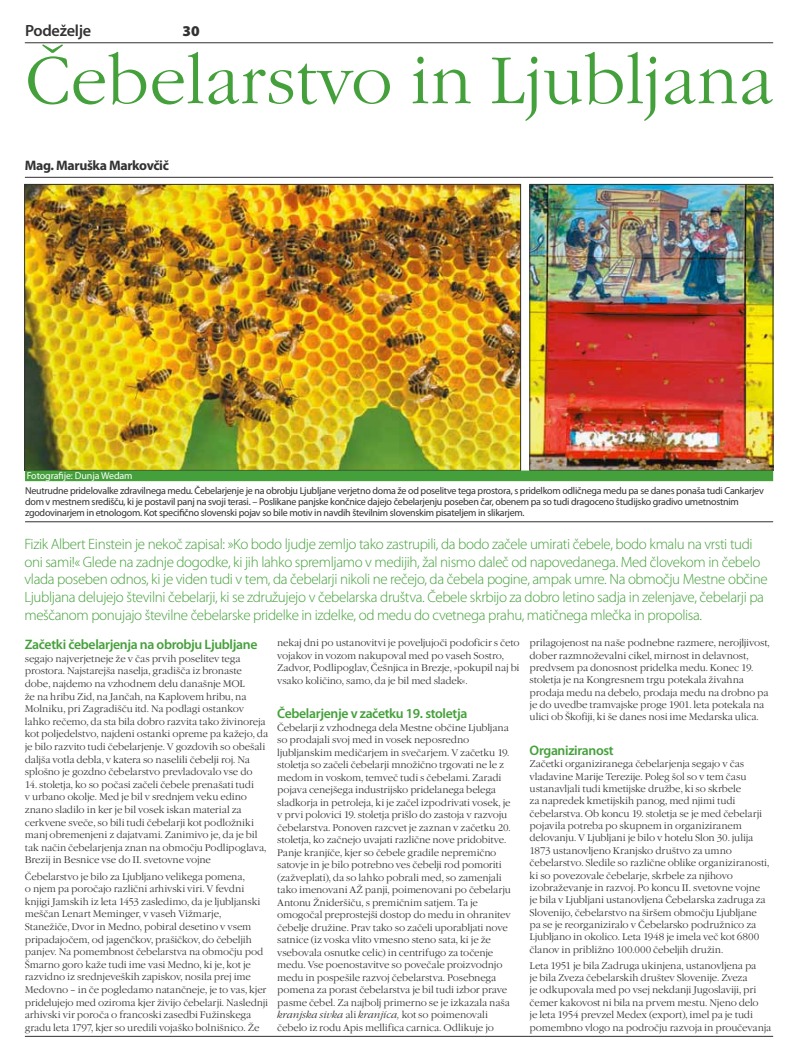
<style>
.page{position:relative;width:798px;height:1063px;background:#fff}
.page>*{position:absolute;margin:0;border:0;box-sizing:border-box;transform-origin:0 0}
.t1{font:68.12px "Garamond Itc TEE Ligh";color:#44a03a}
.t2{font:600 16.25px "Myriad Pro";letter-spacing:-.015em;color:#333132}
.t3{font:300 15px/17.8px "Myriad Pro";letter-spacing:-.025em;color:#44a03a}
.t4{font:900 15px "Myriad Pro";color:#333132}
.t5{font:600 13.75px "Myriad Pro";letter-spacing:-.025em;color:#44a03a}
.t6{font:700 13.75px "Myriad Pro";letter-spacing:-.025em;color:#333132}
.t7{font:10px/12.5px "Garamond Itc TEE Ligh";letter-spacing:-.015em;color:#333132}
.t8{font:10px/11.2px "Myriad Pro";letter-spacing:-.025em;color:#333132}
.t9{font:10px "Garamond Itc TEE Ligh Ital";letter-spacing:-.005em;color:#333132}
.t10{font:10px "Myriad Pro";letter-spacing:-.01em;color:#fff}
.s1{font-family:"Garamond Itc TEE Ligh"}
</style>
<div class="page">
<img style="left:26px;top:186px;width:492px;height:283px">
<div style="left:24px;top:184px;width:496px;height:287px;border:1px solid #333132"></div>
<img style="left:531px;top:186px;width:239px;height:283px">
<div style="left:529px;top:184px;width:243px;height:287px;border:1px solid #333132"></div>
<div style="left:25px;top:471px;width:747px;height:10px;background:#44a03a"></div>
<hr style="left:25px;top:522px;width:747px;height:1px;background:#333132">
<hr style="left:25px;top:177px;width:747px;height:1px;background:#333132">
<hr style="left:25px;top:1036px;width:747px;height:1px;background:#333132">
<hr style="left:25px;top:43px;width:747px;height:1px;background:#333132">
<h2 class="t2" style="left:25px;top:20px;width:68px">Podeželje</h2>
<h3 class="t4" style="left:182px;top:21px;width:19px">30</h3>
<h1 class="t1" style="left:25px;top:43px;width:749px">Čebelarstvo in Ljubljana</h1>
<h3 class="t6" style="left:25px;top:157px;width:145px">Mag. Maruška Markovčič</h3>
<p class="t10" style="left:27px;top:469px;width:107px">Fotografije: Dunja Wedam</p>
<p class="t8" style="left:25px;top:485px;width:740px">Neutrudne pridelovalke zdravilnega medu. Čebelarjenje je na obrobju Ljubljane verjetno doma že od poselitve tega prostora, s pridelkom odličnega medu pa se danes ponaša tudi Cankarjev dom v mestnem središču, ki je postavil panj na svoji terasi. – Poslikane panjske končnice dajejo čebelarjenju poseben čar, obenem pa so tudi dragoceno študijsko gradivo umetnostnim zgodovinarjem in etnologom. Kot specifično slovenski pojav so bile motiv in navdih številnim slovenskim pisateljem in slikarjem.</p>
<p class="t3" style="left:24px;top:535px;width:744px">Fizik Albert Einstein je nekoč zapisal: »Ko bodo ljudje zemljo tako zastrupili, da bodo začele umirati čebele, bodo kmalu na vrsti tudi oni sami!« Glede na zadnje dogodke, ki jih lahko spremljamo v medijih, žal nismo daleč od napovedanega. Med človekom in čebelo vlada poseben odnos, ki je viden tudi v tem, da čebelarji nikoli ne rečejo, da čebela pogine, ampak umre. Na območju Mestne občine Ljubljana delujejo številni čebelarji, ki se združujejo v čebelarska društva. Čebele skrbijo za dobro letino sadja in zelenjave, čebelarji pa meščanom ponujajo številne čebelarske pridelke in izdelke, od medu do cvetnega prahu, matičnega mlečka in propolisa.</p>
<h3 class="t5" style="left:25px;top:636px;width:234px">Začetki čebelarjenja na obrobju Ljubljane</h3>
<p class="t7" style="left:25px;top:652px;width:245px">segajo najverjetneje že v čas prvih poselitev tega prostora. Najstarejša naselja, gradišča iz bronaste dobe, najdemo na vzhodnem delu današnje MOL<br>že na hribu Zid, na Jančah, na Kaplovem hribu, na Molniku, pri Zagradišču itd. Na podlagi ostankov lahko rečemo, da sta bila dobro razvita tako živinoreja kot poljedelstvo, najdeni ostanki opreme pa kažejo, da je bilo razvito tudi čebelarjenje. V gozdovih so obešali daljša votla debla, v katera so naselili čebelji roj. Na splošno je gozdno čebelarstvo prevladovalo vse do</p>
<p class="t7" style="left:25px;top:778px;width:243px">14. stoletja, ko so počasi začeli čebele prenašati tudi<br>v urbano okolje. Med je bil v srednjem veku edino znano sladilo in ker je bil vosek iskan material za cerkvene sveče, so bili tudi čebelarji kot podložniki manj obremenjeni z dajatvami. Zanimivo je, da je bil tak način čebelarjenja znan na območju Podlipoglava, Brezij in Besnice vse do II. svetovne vojne</p>
<p class="t7" style="left:25px;top:870px;width:245px">Čebelarstvo je bilo za Ljubljano velikega pomena,<br>o njem pa poročajo različni arhivski viri. V fevdni knjigi Jamskih iz leta 1453 zasledimo, da je ljubljanski meščan Lenart Meminger, v vaseh Vižmarje, Stanežiče, Dvor in Medno, pobiral desetino v vsem pripadajočem, od jagenčkov, prašičkov, do čebeljih panjev. Na pomembnost čebelarstva na območju pod Šmarno goro kaže tudi ime vasi Medno, ki je, kot je razvidno iz srednjeveških zapiskov, nosila prej ime Medovno – in če pogledamo natančneje, je to vas, kjer pridelujejo med oziroma kjer živijo čebelarji. Naslednji arhivski vir poroča o francoski zasedbi Fužinskega gradu leta 1797, kjer so uredili vojaško bolnišnico. Že</p>
<p class="t7" style="left:277px;top:637px;width:244px">nekaj dni po ustanovitvi je poveljujoči podoficir s četo vojakov in vozom nakupoval med po vaseh Sostro, Zadvor, Podlipoglav, Češnjica in Brezje, »pokupil naj bi vsako količino, samo, da je bil med sladek«.</p>
<h3 class="t5" style="left:277px;top:705px;width:192px">Čebelarjenje v začetku 19. stoletja</h3>
<p class="t7" style="left:277px;top:722px;width:235px">Čebelarji z vzhodnega dela Mestne občine Ljubljana so prodajali svoj med in vosek neposredno ljubljanskim medičarjem in svečarjem. V začetku 19. stoletja so začeli čebelarji množično trgovati ne le z medom in voskom, temveč tudi s čebelami. Zaradi pojava cenejšega industrijsko pridelanega belega sladkorja in petroleja, ki je začel izpodrivati vosek, je v prvi polovici 19. stoletja prišlo do zastoja v razvoju čebelarstva. Ponoven razcvet je zaznan v začetku 20. stoletja, ko začnejo uvajati različne nove pridobitve.<br>Panje kranjíče, kjer so čebele gradile nepremično satovje in je bilo potrebno ves čebelji rod pomoriti (zažveplati), da so lahko pobrali med, so zamenjali tako imenovani AŽ panji, poimenovani po čebelarju Antonu Žnideršiču, s premičnim satjem. Ta je omogočal preprostejši dostop do medu in ohranitev čebelje družine. Prav tako so začeli uporabljati nove satnice (iz voska vlito vmesno steno sata, ki je že vsebovala osnutke celic) in centrifugo za točenje medu. Vse poenostavitve so povečale proizvodnjo medu in pospešile razvoj čebelarstva. Posebnega pomena za porast čebelarstva je bil tudi izbor prave pasme čebel. Za najbolj primerno se je izkazala naša</p>
<p class="t9" style="left:277px;top:1010px;width:212px">kranjska sivka <span class="s1">ali</span> kranjíca, <span class="s1">kot so poimenovali</span></p>
<p class="t7" style="left:277px;top:1021px;width:218px">čebelo iz rodu Apis mellifica carnica. Odlikuje jo</p>
<p class="t7" style="left:529px;top:637px;width:241px">prilagojenost na naše podnebne razmere, nerojljivost, dober razmnoževalni cikel, mirnost in delavnost, predvsem pa donosnost pridelka medu. Konec 19. stoletja je na Kongresnem trgu potekala živahna prodaja medu na debelo, prodaja medu na drobno pa je do uvedbe tramvajske proge 1901. leta potekala na ulici ob Škofiji, ki še danes nosi ime Medarska ulica.</p>
<h3 class="t5" style="left:529px;top:742px;width:85px">Organiziranost</h3>
<p class="t7" style="left:529px;top:758px;width:241px">Začetki organiziranega čebelarjenja segajo v čas vladavine Marije Terezije. Poleg šol so v tem času ustanavljali tudi kmetijske družbe, ki so skrbele<br>za napredek kmetijskih panog, med njimi tudi čebelarstva. Ob koncu 19. stoletja se je med čebelarji pojavila potreba po skupnem in organiziranem delovanju. V Ljubljani je bilo v hotelu Slon 30. julija 1873 ustanovljeno Kranjsko društvo za umno čebelarstvo. Sledile so različne oblike organiziranosti, ki so povezovale čebelarje, skrbele za njihovo izobraževanje in razvoj. Po koncu II. svetovne vojne je bila v Ljubljani ustanovljena Čebelarska zadruga za Slovenijo, čebelarstvo na širšem območju Ljubljane pa se je reorganiziralo v Čebelarsko podružnico za Ljubljano in okolico. Leta 1948 je imela več kot 6800 članov in približno 100.000 čebeljih družin.</p>
<p class="t7" style="left:529px;top:959px;width:243px">Leta 1951 je bila Zadruga ukinjena, ustanovljena pa<br>je bila Zveza čebelarskih društev Slovenije. Zveza<br>je odkupovala med po vsej nekdanji Jugoslaviji, pri čemer kakovost ni bila na prvem mestu. Njeno delo<br>je leta 1954 prevzel Medex (export), imel pa je tudi pomembno vlogo na področju razvoja in proučevanja</p>
</div>
